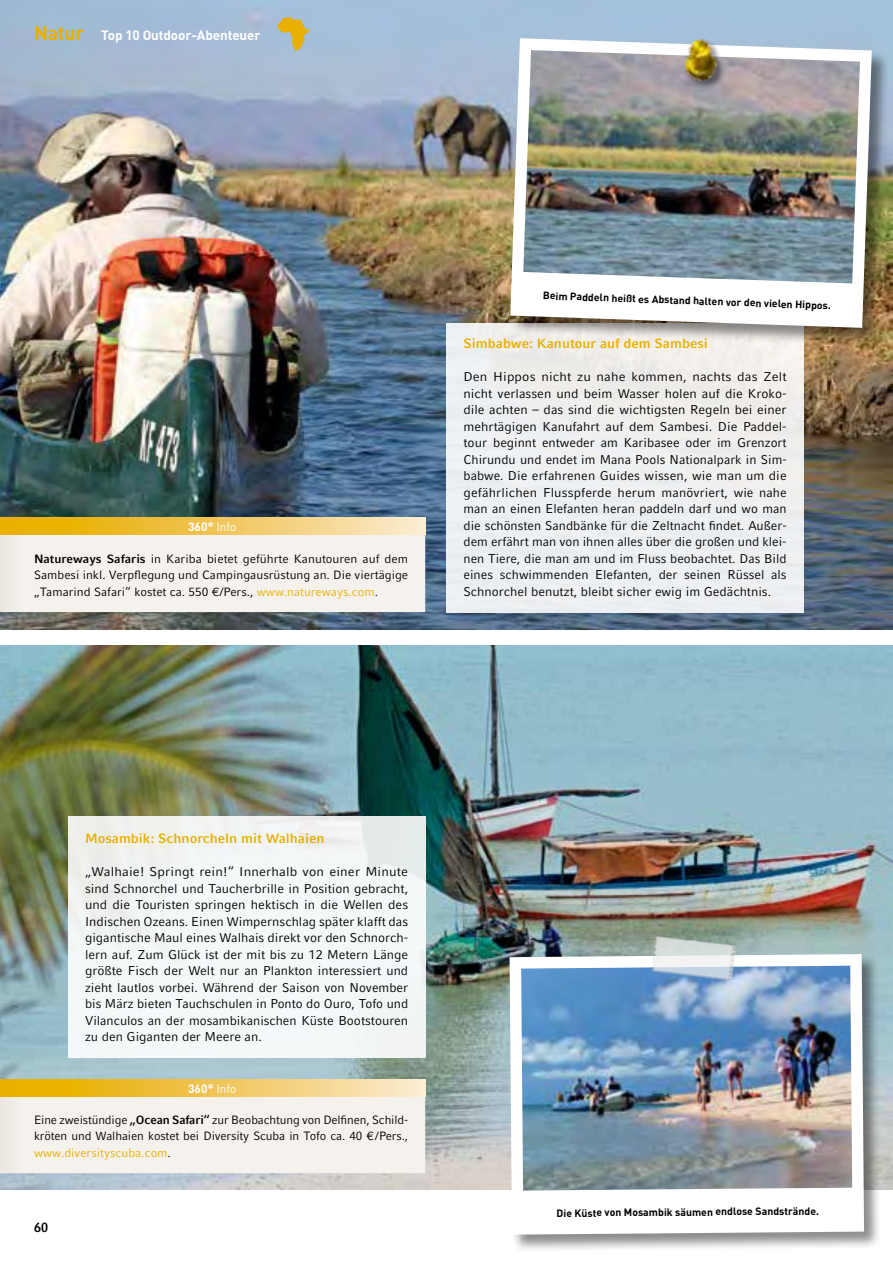
<style>
.page{position:relative;width:893px;height:1263px;background:#fff}
.page>*{position:absolute;margin:0;border:0;box-sizing:border-box;transform-origin:0 0}
.t1{font:700 13.5px "Compatil Fact LT";color:#e8b000}
.t2{font:700 13.5px "DIN";letter-spacing:-.01em;color:#fff}
.t3{font:700 13.5px "Compatil Fact LT";color:#000;scale:.93 1}
.t4{font:12.75px/16.5px "Compatil Fact LT";color:#000;text-align:justify}
.t5{font:12.75px/16.5px "Compatil Fact LT";color:#000;text-align:justify;scale:1.04 1}
.t6{font:12px/16.5px "Compatil Fact LT";color:#000;text-align:justify}
.t7{font:700 12px "DIN";color:#fff}
.t8{font:700 10.5px "DIN";color:#000}
.s1{font-size:19.5px;color:#e8b000}
.s2{font-weight:400}
.s3{font-weight:700}
.s4{color:#e8b000}
</style>
<div class="page">
<img style="left:0;top:645px;width:893px;height:545px">
<img style="left:0;top:0;width:893px;height:629px">
<div style="left:0;top:1079px;width:425px;height:94px;background:#f5f2ee"></div>
<div style="left:0;top:1079px;width:34px;height:94px;background:#f2eee9"></div>
<div style="left:0;top:517px;width:425px;height:95px;background:#f5f2ee"></div>
<div style="left:0;top:518px;width:34px;height:94px;background:#f2eee9"></div>
<div style="left:0;top:517px;width:425px;height:17px;background:linear-gradient(to right,#e7a800,#fbe8cd)"></div>
<div style="left:0;top:1079px;width:425px;height:17px;background:linear-gradient(to right,#e7a800,#fbe8cd)"></div>
<div style="left:446px;top:323px;width:358px;height:289px;background:#eeeff0"></div>
<div style="left:68px;top:816px;width:357px;height:242px;background:linear-gradient(to right,#f3f5f5,#f2f6f7)"></div>
<div style="left:510px;top:38px;width:379px;height:307px;background:#000;opacity:.45"></div>
<svg style="left:510px;top:38px;width:362px;height:290px"></svg>
<img style="left:523px;top:50px;width:337px;height:233px">
<div style="left:509px;top:953px;width:373px;height:299px;background:#000;opacity:.45"></div>
<svg style="left:510px;top:954px;width:354px;height:280px"></svg>
<img style="left:521px;top:966px;width:331px;height:224px">
<div style="left:684px;top:38px;width:42px;height:52px;background:#000;opacity:.45"></div>
<img style="left:679px;top:37px;width:41px;height:47px">
<img style="left:651px;top:930px;width:86px;height:57px">
<svg style="left:277px;top:17px;width:33px;height:34px"></svg>
<p class="t2" style="left:34px;top:27px;width:228px"><span class="s1">Natur</span> Top 10 Outdoor-Abenteuer</p>
<p class="t7" style="left:188px;top:519px;width:50px">360° <span class="s2">Info</span></p>
<p class="t6" style="left:34px;top:550px;width:376px"><span class="s3">Natureways Safaris</span> in Kariba bietet geführte Kanutouren auf dem Sambesi inkl. Verpflegung und Campingausrüstung an. Die viertägige „Tamarind Safari“ kostet ca. 550 €/Pers., <span class="s4">www.natureways.com</span>.</p>
<p class="t8" style="left:543px;top:289px;width:290px;rotate:2deg">Beim Paddeln heißt es Abstand halten vor den vielen Hippos.</p>
<p class="t1" style="left:463px;top:335px;width:246px">Simbabwe: Kanutour auf dem Sambesi</p>
<p class="t4" style="left:463px;top:368px;width:325px">Den Hippos nicht zu nahe kommen, nachts das Zelt nicht verlassen und beim Wasser holen auf die Kroko&shy;dile achten – das sind die wichtigsten Regeln bei einer mehrtägigen Kanufahrt auf dem Sambesi. Die Paddel&shy;tour beginnt entweder am Karibasee oder im Grenzort Chirundu und endet im Mana Pools Nationalpark in Sim&shy;babwe. Die erfahrenen Guides wissen, wie man um die gefährlichen Flusspferde herum manövriert, wie nahe man an einen Elefanten heran paddeln darf und wo man die schönsten Sandbänke für die Zeltnacht findet. Außer&shy;dem erfährt man von ihnen alles über die großen und klei&shy;nen Tiere, die man am und im Fluss beobachtet. Das Bild eines schwimmenden Elefanten, der seinen Rüssel als Schnorchel benutzt, bleibt sicher ewig im Gedächtnis.</p>
<p class="t1" style="left:85px;top:830px;width:241px">Mosambik: Schnorcheln mit Walhaien</p>
<p class="t5" style="left:85px;top:863px;width:312px">„Walhaie! Springt rein!“ Innerhalb von einer Minute sind Schnorchel und Taucherbrille in Position gebracht, und die Touristen springen hektisch in die Wellen des Indischen Ozeans. Einen Wimpernschlag später klafft das gigantische Maul eines Walhais direkt vor den Schnorch&shy;lern auf. Zum Glück ist der mit bis zu 12 Metern Länge größte Fisch der Welt nur an Plankton interessiert und zieht lautlos vorbei. Während der Saison von November bis März bieten Tauchschulen in Ponto do Ouro, Tofo und Vilanculos an der mosambikanischen Küste Bootstouren zu den Giganten der Meere an.</p>
<p class="t7" style="left:188px;top:1080px;width:50px">360° <span class="s2">Info</span></p>
<p class="t6" style="left:34px;top:1111px;width:376px">Eine zweistündige <span class="s3">„Ocean Safari“</span> zur Beobachtung von Delfinen, Schild&shy;kröten und Walhaien kostet bei Diversity Scuba in Tofo ca. 40 €/Pers., <span class="s4">www.diversityscuba.com</span>.</p>
<p class="t3" style="left:34px;top:1219px;width:17px">60</p>
<p class="t8" style="left:556px;top:1207px;width:264px;rotate:-1deg">Die Küste von Mosambik säumen endlose Sandstrände.</p>
</div>
